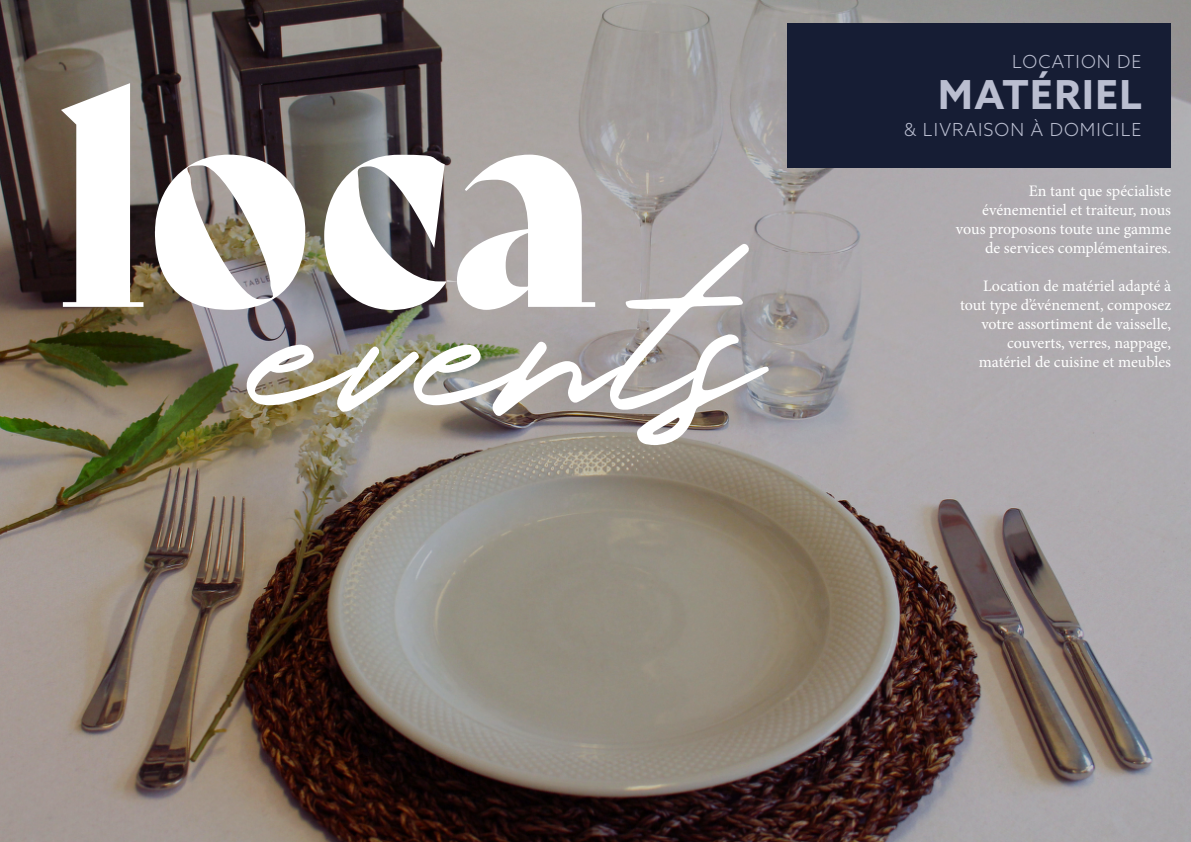
<style>
.page{position:relative;width:1191px;height:842px;background:#fff}
.page>*{position:absolute;margin:0;border:0;box-sizing:border-box;transform-origin:0 0}
.t1{font:700 40px "Azo Sans";letter-spacing:.04em;color:#babed0}
.t2{font:300 18px "Azo Sans";letter-spacing:.06em;color:#babed0}
.t3{font:16px/19px "Minion Pro";color:#fff;text-align:right}
</style>
<div class="page">
<img style="left:0;top:0;width:1191px;height:842px">
<svg style="left:61px;top:83px;width:82px;height:224px"></svg>
<img style="left:155px;top:155px;width:614px;height:290px">
<div style="left:787px;top:23px;width:384px;height:144px;background:#161d34"></div>
<p class="t2" style="left:1012px;top:50px;width:131px">LOCATION DE</p>
<h1 class="t1" style="left:938px;top:69px;width:205px">MATÉRIEL</h1>
<p class="t2" style="left:904px;top:118px;width:239px">&amp; LIVRAISON À DOMICILE</p>
<p class="t3" style="left:956px;top:182px;width:217px">En tant que spécialiste événementiel et traiteur, nous vous proposons toute une gamme de services complémentaires.</p>
<p class="t3" style="left:960px;top:277px;width:212px">Location de matériel adapté à tout type d’événement, composez votre assortiment de vaisselle, couverts, verres, nappage, matériel de cuisine et meubles</p>
</div>
